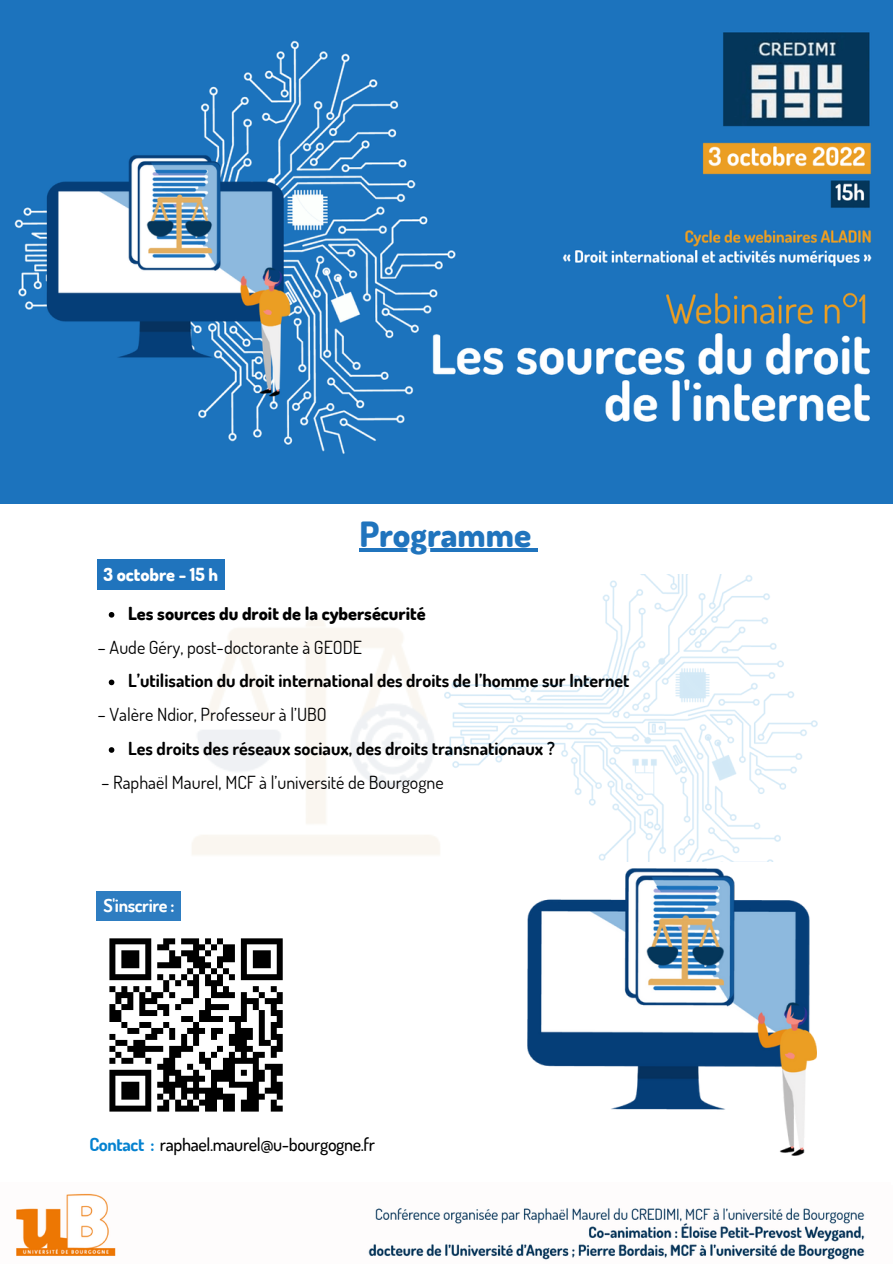
<style>
.page{position:relative;width:894px;height:1264px;background:#fff}
.page>*{position:absolute;margin:0;border:0;box-sizing:border-box;transform-origin:0 0}
.t1{font:800 34.65px "Dosis";color:#2074bd}
.t2{font:700 18px "Dosis";color:#000}
.t3{font:18px "Dosis";color:#000}
.t4{font:500 18px "Dosis";letter-spacing:-.02em;color:#000}
.t5{font:800 18px "Dosis";color:#000}
.t6{font:800 18px "Dosis";color:#fff}
.t7{font:700 18px "Dosis";letter-spacing:-.02em;color:#fff}
.s1{font-weight:700;color:#0582d0}
</style>
<div class="page">
<img style="left:0;top:503px;width:548px;height:352px">
<div style="left:97px;top:559px;width:128px;height:30px;background:#2074bd"></div>
<img style="left:527px;top:868px;width:288px;height:287px">
<svg style="left:109px;top:612px;width:5px;height:5px"></svg>
<svg style="left:109px;top:679px;width:5px;height:6px"></svg>
<svg style="left:109px;top:747px;width:5px;height:5px"></svg>
<img style="left:444px;top:574px;width:372px;height:287px">
<svg style="left:109px;top:938px;width:174px;height:174px"></svg>
<img style="left:0;top:2px;width:892px;height:501px">
<hr style="left:359px;top:548px;width:172px;height:3px;background:#2074bd">
<svg style="left:531px;top:548px;width:7px;height:3px"></svg>
<div style="left:96px;top:890px;width:85px;height:30px;background:#2e7dc1"></div>
<img style="left:16px;top:1193px;width:849px;height:67px">
<p class="t6" style="left:103px;top:563px;width:116px">3 octobre - 15 h</p>
<h1 class="t1" style="left:359px;top:511px;width:173px">Programme</h1>
<p class="t5" style="left:128px;top:601px;width:299px">Les sources du droit de la cybersécurité</p>
<p class="t3" style="left:97px;top:635px;width:266px">– Aude Géry, post-doctorante à GEODE</p>
<p class="t2" style="left:128px;top:669px;width:502px">L’utilisation du droit international des droits de l’homme sur Internet</p>
<p class="t3" style="left:97px;top:702px;width:231px">– Valère Ndior, Professeur à l’UBO</p>
<p class="t2" style="left:128px;top:736px;width:428px">Les droits des réseaux sociaux, des droits transnationaux ?</p>
<p class="t3" style="left:101px;top:770px;width:344px">– Raphaël Maurel, MCF à l’université de Bourgogne</p>
<p class="t7" style="left:103px;top:894px;width:72px">S'inscrire :</p>
<p class="t4" style="left:89px;top:1132px;width:287px"><span class="s1">Contact :</span> raphael.maurel@u-bourgogne.fr</p>
</div>
